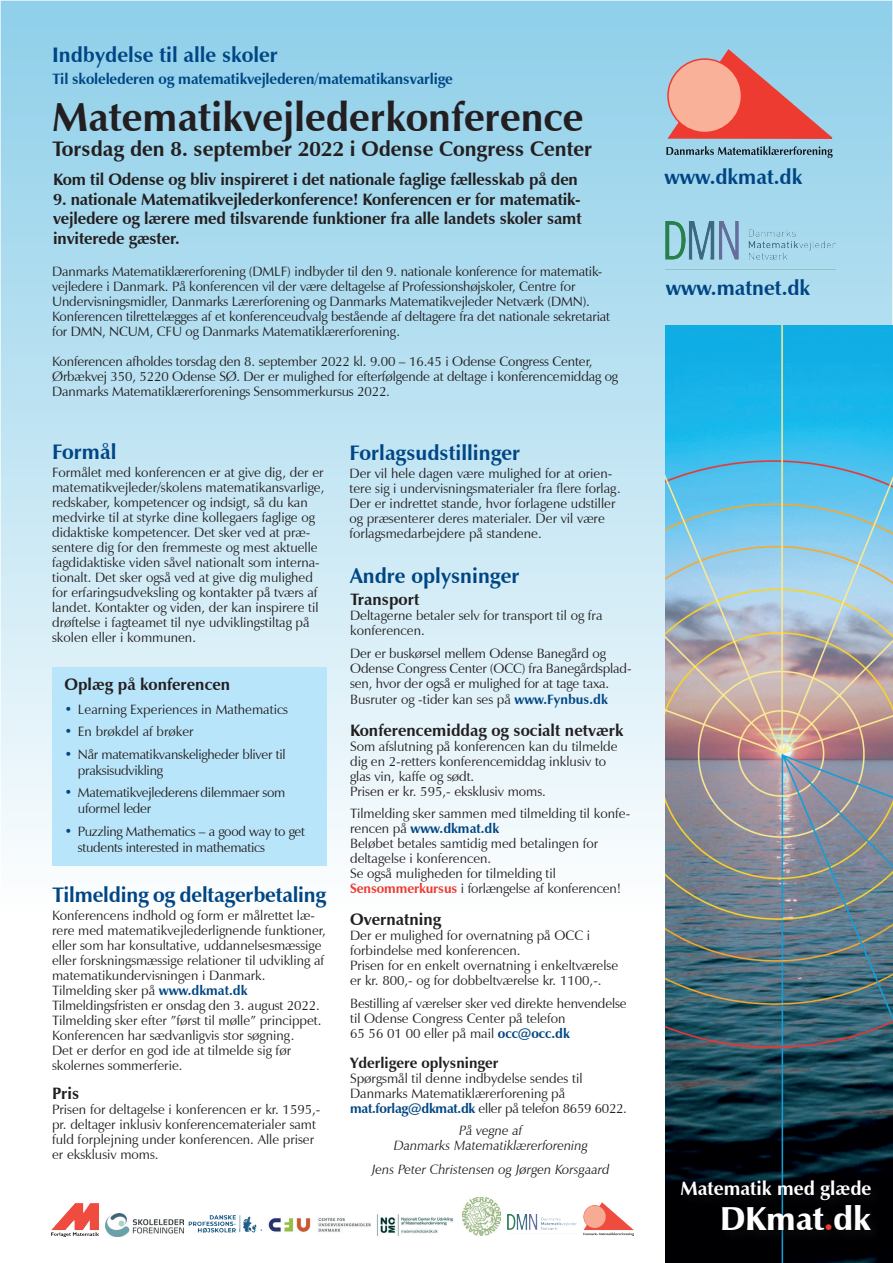
<style>
.page{position:relative;width:893px;height:1263px;background:#fff}
.page>*{position:absolute;margin:0;border:0;box-sizing:border-box;transform-origin:0 0}
.t1{font:700 40.5px "Zapf Humanist 601 BT";color:#231f20}
.t2{font:900 33.3px "Zapf Humanist 601 BT";color:#fff}
.t3{font:700 21px "Zapf Humanist 601 BT";color:#004684}
.t4{font:700 21px "Zapf Humanist 601 BT";color:#231f20}
.t5{font:700 21px "Zapf Humanist 601 BT";color:#004583}
.t6{font:700 19.35px "Zapf Humanist 601 BT";color:#fff}
.t7{font:700 16.5px/19.5px "Zapf Humanist 601 BT";letter-spacing:-.01em;color:#231f20;text-align:justify}
.t8{font:700 15px "Zapf Humanist 601 BT";letter-spacing:-.01em;color:#004684}
.t9{font:700 15px "Zapf Humanist 601 BT";color:#231f20}
.t10{font:13.5px/15px "Zapf Humanist 601 BT";color:#231f20}
.t11{font:13.5px/16.2px "Zapf Humanist 601 BT";letter-spacing:-.02em;color:#231f20}
.t12{font:italic 13.5px/15px "Zapf Humanist 601 BT";color:#231f20;text-align:center}
.s1{color:#004684}
.s2{font-weight:700;color:#004684}
.s3{font-weight:700;color:#ee3b32}
.s4{font-weight:700;color:#004583}
.s5{color:#ee3b32}
</style>
<div class="page">
<img style="left:106px;top:1214px;width:78px;height:22px">
<div style="left:0;top:0;width:893px;height:914px;background:linear-gradient(to bottom,#8ccee9,#fcfdfe);border:1px solid #e1f1f8"></div>
<svg style="left:666px;top:49px;width:168px;height:91px;background:#bd8f98"></svg>
<svg style="left:666px;top:146px;width:167px;height:12px;background:#7da6b7"></svg>
<div style="left:668px;top:59px;width:73px;height:73px;background:#f9b199;border-radius:50%"></div>
<div style="left:667px;top:58px;width:75px;height:75px;border:1px solid #ee3b32;border-radius:50%"></div>
<img style="left:666px;top:325px;width:227px;height:938px">
<img style="left:665px;top:221px;width:170px;height:49px">
<img style="left:583px;top:1202px;width:51px;height:33px">
<img style="left:463px;top:1198px;width:37px;height:37px">
<img style="left:268px;top:1218px;width:103px;height:14px">
<img style="left:507px;top:1214px;width:69px;height:16px">
<div style="left:720px;top:1203px;width:164px;height:41px;background:#040406"></div>
<div style="left:679px;top:1179px;width:206px;height:35px;background:#010104"></div>
<img style="left:51px;top:1204px;width:48px;height:33px">
<img style="left:377px;top:1214px;width:76px;height:22px">
<img style="left:189px;top:1215px;width:72px;height:18px">
<div style="left:52px;top:668px;width:275px;height:198px;background:#b9e5fa"></div>
<h3 class="t3" style="left:52px;top:42px;width:227px">Indbydelse til alle skoler</h3>
<p class="t8" style="left:52px;top:70px;width:402px">Til skolelederen og matematikvejlederen/matematikansvarlige</p>
<h1 class="t1" style="left:52px;top:92px;width:533px">Matematikvejlederkonference</h1>
<h3 class="t4" style="left:52px;top:136px;width:542px">Torsdag den 8. september 2022 i Odense Congress Center</h3>
<p class="t7" style="left:53px;top:170px;width:526px">Kom til Odense og bliv inspireret i det nationale faglige fællesskab på den</p>
<p class="t7" style="left:53px;top:189px;width:530px">9. nationale Matematikvejlederkonference! Konferencen er for matematik&shy;vejledere og lærere med tilsvarende funktioner fra alle landets skoler samt inviterede gæster.</p>
<p class="t10" style="left:52px;top:264px;width:560px">Danmarks Matematiklærerforening (DMLF) indbyder til den 9. nationale konference for matematik&shy;vejledere i Danmark. På konferencen vil der være deltagelse af Professionshøjskoler, Centre for Undervisningsmidler, Danmarks Lærerforening og Danmarks Matematikvejleder Netværk (DMN).<br>Konferencen tilrettelægges af et konferenceudvalg bestående af deltagere fra det nationale sekretariat for DMN, NCUM, CFU og Danmarks Matematiklærerforening.</p>
<p class="t10" style="left:52px;top:354px;width:567px">Konferencen afholdes torsdag den 8. september 2022 kl. 9.00 – 16.45 i Odense Congress Center,<br>Ørbækvej 350, 5220 Odense SØ. Der er mulighed for efterfølgende at deltage i konferencemiddag og<br>Danmarks Matematiklærerforenings Sensommerkursus 2022.</p>
<h3 class="t3" style="left:52px;top:439px;width:66px">Formål</h3>
<p class="t10" style="left:52px;top:465px;width:274px">Formålet med konferencen er at give dig, der er matematikvejleder/skolens matematikansvarlige, redskaber, kompetencer og indsigt, så du kan medvirke til at styrke dine kollegaers faglige og didaktiske kompetencer. Det sker ved at præ&shy;sentere dig for den fremmeste og mest aktuelle fagdidaktiske viden såvel nationalt som interna&shy;tionalt. Det sker også ved at give dig mulighed for erfaringsudveksling og kontakter på tværs af landet. Kontakter og viden, der kan inspirere til drøftelse i fagteamet til nye udviklingstiltag på skolen eller i kommunen.</p>
<p class="t7" style="left:64px;top:674px;width:167px">Oplæg på konferencen</p>
<p class="t10" style="left:64px;top:701px;width:225px"><span class="s1">•</span> Learning Experiences in Mathematics</p>
<p class="t10" style="left:64px;top:724px;width:131px"><span class="s1">•</span> En brøkdel af brøker</p>
<p class="t11" style="left:78px;top:746px;width:209px;text-indent:-14px"><span class="s1">•</span> Når matematikvanskeligheder bliver til praksisudvikling</p>
<p class="t11" style="left:78px;top:784px;width:209px;text-indent:-14px"><span class="s1">•</span> Matematikvejlederens dilemmaer som uformel leder</p>
<p class="t11" style="left:78px;top:823px;width:229px;text-indent:-14px"><span class="s1">•</span> Puzzling Mathematics – a good way to get students interested in mathematics</p>
<h3 class="t3" style="left:52px;top:881px;width:276px">Tilmelding og deltagerbetaling</h3>
<p class="t10" style="left:52px;top:907px;width:275px">Konferencens indhold og form er målrettet læ&shy;rere med matematikvejlederlignende funktioner, eller som har konsultative, uddannelsesmæssige eller forskningsmæssige relationer til udvikling af matematikundervisningen i Danmark.<br>Tilmelding sker på <span class="s2">www.dkmat.dk </span>Tilmeldingsfristen er onsdag den 3. august 2022.<br>Tilmelding sker efter ”først til mølle” princippet.<br>Konferencen har sædvanligvis stor søgning.<br>Det er derfor en god ide at tilmelde sig før skolernes sommerferie.</p>
<p class="t7" style="left:52px;top:1083px;width:29px">Pris</p>
<p class="t10" style="left:52px;top:1101px;width:270px">Prisen for deltagelse i konferencen er kr. 1595,- pr. deltager inklusiv konferencematerialer samt fuld forplejning under konferencen. Alle priser er eksklusiv moms.</p>
<h3 class="t3" style="left:350px;top:439px;width:172px">Forlagsudstillinger</h3>
<p class="t10" style="left:350px;top:465px;width:273px">Der vil hele dagen være mulighed for at orien&shy;tere sig i undervisningsmaterialer fra flere forlag.<br>Der er indrettet stande, hvor forlagene udstiller og præsenterer deres materialer. Der vil være forlagsmedarbejdere på standene.</p>
<h3 class="t3" style="left:350px;top:562px;width:171px">Andre oplysninger</h3>
<p class="t7" style="left:350px;top:590px;width:71px">Transport</p>
<p class="t10" style="left:350px;top:608px;width:254px">Deltagerne betaler selv for transport til og fra konferencen.</p>
<p class="t10" style="left:350px;top:646px;width:283px;line-height:15.5px">Der er buskørsel mellem Odense Banegård og Odense Congress Center (OCC) fra Banegårdsplad&shy;sen, hvor der også er mulighed for at tage taxa.<br>Busruter og -tider kan ses på <span class="s2">www.Fynbus.dk</span></p>
<p class="t7" style="left:350px;top:720px;width:275px">Konferencemiddag og socialt netværk</p>
<p class="t10" style="left:350px;top:739px;width:269px">Som afslutning på konferencen kan du tilmelde dig en 2-retters konferencemiddag inklusiv to glas vin, kaffe og sødt.<br>Prisen er kr. 595,- eksklusiv moms.</p>
<p class="t10" style="left:350px;top:806px;width:282px">Tilmelding sker sammen med tilmelding til konfe&shy;rencen på <span class="s2">www.dkmat.dk<br></span>Beløbet betales samtidig med betalingen for deltagelse i konferencen.<br>Se også muligheden for tilmelding til <span class="s3">Sensommerkursus</span> i forlængelse af konferencen!</p>
<p class="t7" style="left:350px;top:910px;width:93px">Overnatning</p>
<p class="t10" style="left:350px;top:928px;width:270px">Der er mulighed for overnatning på OCC i forbindelse med konferencen.<br>Prisen for en enkelt overnatning i enkeltværelse er kr. 800,- og for dobbeltværelse kr. 1100,-.</p>
<p class="t10" style="left:350px;top:996px;width:278px">Bestilling af værelser sker ved direkte henvendelse til Odense Congress Center på telefon<br>65 56 01 00 eller på mail <span class="s4">occ@occ.dk</span></p>
<p class="t9" style="left:350px;top:1053px;width:150px">Yderligere oplysninger</p>
<p class="t10" style="left:350px;top:1071px;width:278px">Spørgsmål til denne indbydelse sendes til<br>Danmarks Matematiklærerforening på <span class="s2">mat.forlag@dkmat.dk</span> eller på telefon 8659 6022.</p>
<p class="t12" style="left:394px;top:1123px;width:196px">På vegne af<br>Danmarks Matematiklærerforening</p>
<p class="t12" style="left:372px;top:1162px;width:239px">Jens Peter Christensen og Jørgen Korsgaard</p>
<h3 class="t5" style="left:665px;top:164px;width:139px">www.dkmat.dk</h3>
<h3 class="t5" style="left:666px;top:275px;width:146px">www.matnet.dk</h3>
<h3 class="t6" style="left:680px;top:1176px;width:193px">Matematik med glæde</h3>
<h2 class="t2" style="left:720px;top:1198px;width:153px">DKmat<span class="s5">.</span>dk</h2>
</div>
